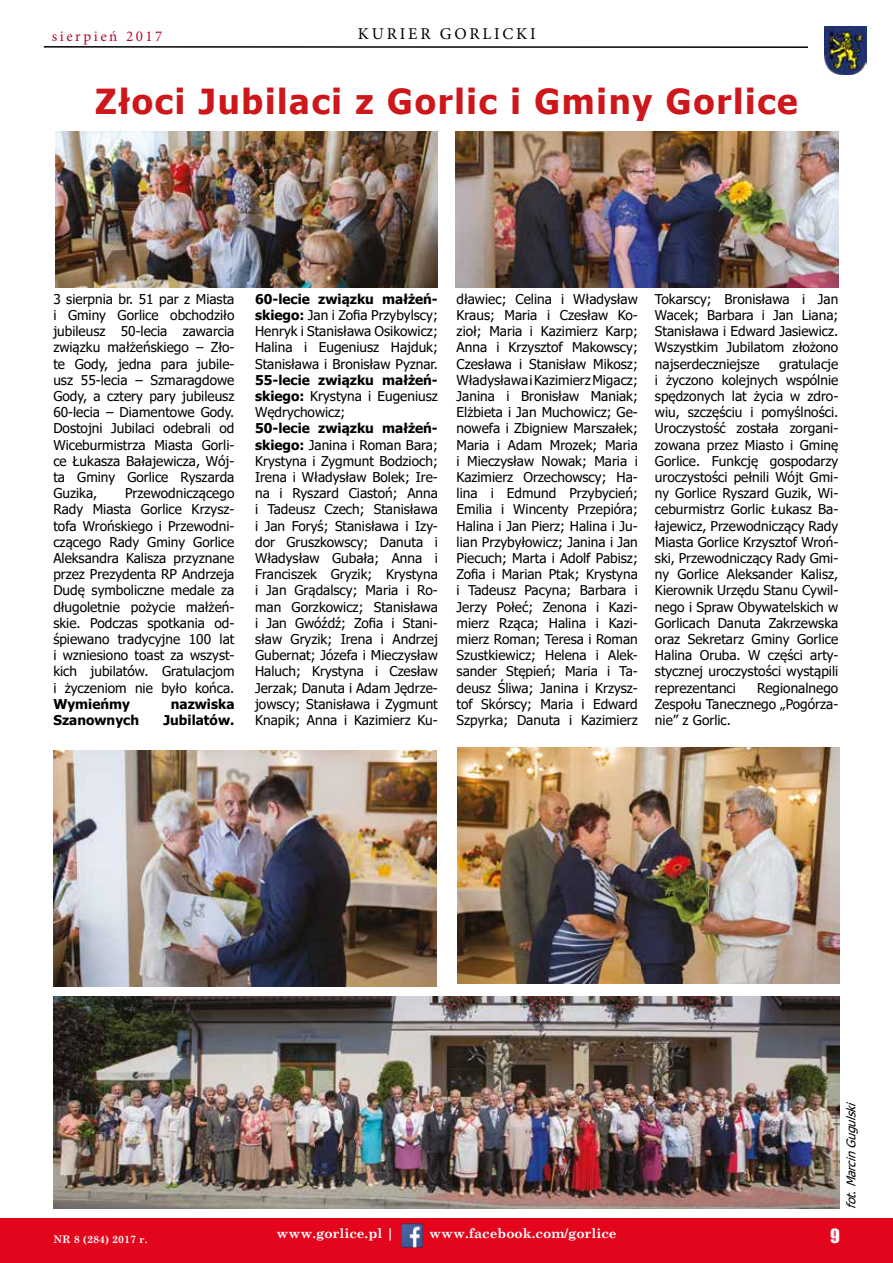
<style>
.page{position:relative;width:893px;height:1263px;background:#fff}
.page>*{position:absolute;margin:0;border:0;box-sizing:border-box;transform-origin:0 0}
.t1{font:700 34.5px "Tahoma";letter-spacing:.05em;color:#cd171a}
.t2{font:18px "Impact";color:#f8f8f8}
.t3{font:16.5px "Minion Pro";letter-spacing:.17em;color:#000}
.t4{font:15px "Minion Pro";letter-spacing:.17em;color:#b80a2b}
.t5{font:13.5px/16.2px "Tahoma";color:#000;text-align:justify}
.t6{font:700 13.5px "Century Schoolbook";color:#fbfbfb}
.t7{font:700 13.5px "Tahoma";color:#000}
.t8{font:italic 12px "Tahoma";color:#000}
.t9{font:700 10.5px "Century Schoolbook";color:#fafafa}
.s1{font-weight:700}
</style>
<div class="page">
<div style="left:0;top:1219px;width:893px;height:44px;background:#e3051c"></div>
<img style="left:824px;top:26px;width:42px;height:49px">
<hr style="left:44px;top:46px;width:764px;height:2px;background:#000">
<img style="left:400px;top:1221px;width:24px;height:27px">
<img style="left:53px;top:996px;width:787px;height:213px">
<img style="left:457px;top:748px;width:382px;height:236px">
<img style="left:53px;top:750px;width:383px;height:236px">
<img style="left:55px;top:131px;width:383px;height:156px">
<img style="left:455px;top:131px;width:383px;height:156px">
<p class="t4" style="left:52px;top:26px;width:112px">sierpień 2017</p>
<p class="t3" style="left:358px;top:23px;width:179px">KURIER GORLICKI</p>
<h1 class="t1" style="left:95px;top:78px;width:704px">Złoci Jubilaci z Gorlic i Gminy Gorlice</h1>
<p class="t5" style="left:53px;top:291px;width:183px">3 sierpnia br. 51 par z Miasta i Gminy Gorlice obchodziło jubileusz 50-lecia zawarcia związku małżeńskiego – Zło&shy;te Gody, jedna para jubile&shy;usz 55-lecia – Szmaragdowe Gody, a cztery pary jubileusz 60-lecia – Diamentowe Gody.<br>Dostojni Jubilaci odebrali od Wiceburmistrza Miasta Gorli&shy;ce Łukasza Bałajewicza, Wój&shy;ta Gminy Gorlice Ryszarda Guzika,</p>
<p class="t5" style="left:53px;top:486px;width:183px;text-indent:72px">Przewodniczącego Rady Miasta Gorlice Krzysz&shy;tofa Wrońskiego i Przewodni&shy;czącego Rady Gminy Gorlice Aleksandra Kalisza przyznane przez Prezydenta RP Andrzeja Dudę symboliczne medale za długoletnie pożycie małżeń&shy;skie. Podczas spotkania od&shy;śpiewano tradycyjne 100 lat i wzniesiono toast za wszyst&shy;kich jubilatów. Gratulacjom i życzeniom nie było końca.</p>
<p class="t7" style="left:53px;top:694px;width:78px">Wymieńmy</p>
<p class="t7" style="left:171px;top:694px;width:65px">nazwiska</p>
<p class="t7" style="left:53px;top:711px;width:87px">Szanownych</p>
<p class="t7" style="left:163px;top:711px;width:73px">Jubilatów.</p>
<p class="t5" style="left:255px;top:291px;width:184px"><span class="s1">60-lecie związku małżeń&shy;skiego:</span> Jan i Zofia Przybylscy; Henryk i Stanisława Osikowicz; Halina i Eugeniusz Hajduk; Stanisława i Bronisław Pyznar.</p>
<p class="t5" style="left:255px;top:372px;width:184px"><span class="s1">55-lecie związku małżeń&shy;skiego:</span> Krystyna i Eugeniusz Wędrychowicz;</p>
<p class="t5" style="left:255px;top:421px;width:184px"><span class="s1">50-lecie związku małżeń&shy;skiego:</span> Janina i Roman Bara; Krystyna i Zygmunt Bodzioch; Irena i Władysław Bolek; Ire&shy;na i Ryszard Ciastoń; Anna i Tadeusz Czech; Stanisława i Jan Foryś; Stanisława i Izy&shy;dor Gruszkowscy; Danuta i Władysław Gubała; Anna i Franciszek Gryzik; Krystyna i Jan Grądalscy; Maria i Ro&shy;man Gorzkowicz; Stanisława i Jan Gwóźdź; Zofia i Stani&shy;sław Gryzik; Irena i Andrzej Gubernat; Józefa i Mieczysław Haluch; Krystyna i Czesław Jerzak; Danuta i Adam Jędrze&shy;jowscy; Stanisława i Zygmunt Knapik; Anna i Kazimierz Ku-</p>
<p class="t5" style="left:457px;top:291px;width:183px">dławiec; Celina i Władysław Kraus; Maria i Czesław Ko&shy;zioł; Maria i Kazimierz Karp; Anna i Krzysztof Makowscy; Czesława i Stanisław Mikosz; Władysława i Kazimierz Migacz; Janina i Bronisław Maniak; Elżbieta i Jan Muchowicz; Ge&shy;nowefa i Zbigniew Marszałek; Maria i Adam Mrozek; Maria i Mieczysław Nowak; Maria i Kazimierz Orzechowscy; Ha&shy;lina i Edmund Przybycień; Emilia i Wincenty Przepióra; Halina i Jan Pierz; Halina i Ju&shy;lian Przybyłowicz; Janina i Jan Piecuch; Marta i Adolf Pabisz; Zofia i Marian Ptak; Krystyna i Tadeusz Pacyna; Barbara i Jerzy Połeć; Zenona i Kazi&shy;mierz Rząca; Halina i Kazi&shy;mierz Roman; Teresa i Roman Szustkiewicz; Helena i Alek&shy;sander Stępień; Maria i Ta&shy;deusz Śliwa; Janina i Krzysz&shy;tof Skórscy; Maria i Edward Szpyrka; Danuta i Kazimierz</p>
<p class="t5" style="left:655px;top:291px;width:185px">Tokarscy; Bronisława i Jan Wacek; Barbara i Jan Liana; Stanisława i Edward Jasiewicz.<br>Wszystkim Jubilatom złożono najserdeczniejsze</p>
<p class="t5" style="left:655px;top:356px;width:185px;text-indent:124px">gratulacje i życzono kolejnych wspólnie spędzonych lat życia w zdro&shy;wiu, szczęściu i pomyślności.<br>Uroczystość została zorgani&shy;zowana przez Miasto i Gminę Gorlice. Funkcję gospodarzy uroczystości pełnili Wójt Gmi&shy;ny Gorlice Ryszard Guzik, Wi&shy;ceburmistrz Gorlic Łukasz Ba&shy;łajewicz, Przewodniczący Rady Miasta Gorlice Krzysztof Wroń&shy;ski, Przewodniczący Rady Gmi&shy;ny Gorlice Aleksander Kalisz, Kierownik Urzędu Stanu Cywil&shy;nego i Spraw Obywatelskich w Gorlicach Danuta Zakrzewska oraz Sekretarz Gminy Gorlice Halina Oruba. W części arty&shy;stycznej uroczystości wystąpili reprezentanci</p>
<p class="t5" style="left:655px;top:680px;width:185px;text-indent:102px">Regionalnego Zespołu Tanecznego „Pogórza&shy;nie” z Gorlic.</p>
<p class="t8" style="left:843px;top:1209px;width:113px;rotate:-90deg">fot.MarcinGugulski</p>
<p class="t9" style="left:54px;top:1231px;width:96px">NR 8 (284) 2017 r.</p>
<p class="t6" style="left:276px;top:1223px;width:119px">www.gorlice.pl |</p>
<p class="t6" style="left:429px;top:1223px;width:189px">www.facebook.com/gorlice</p>
<h2 class="t2" style="left:830px;top:1222px;width:11px">9</h2>
</div>
